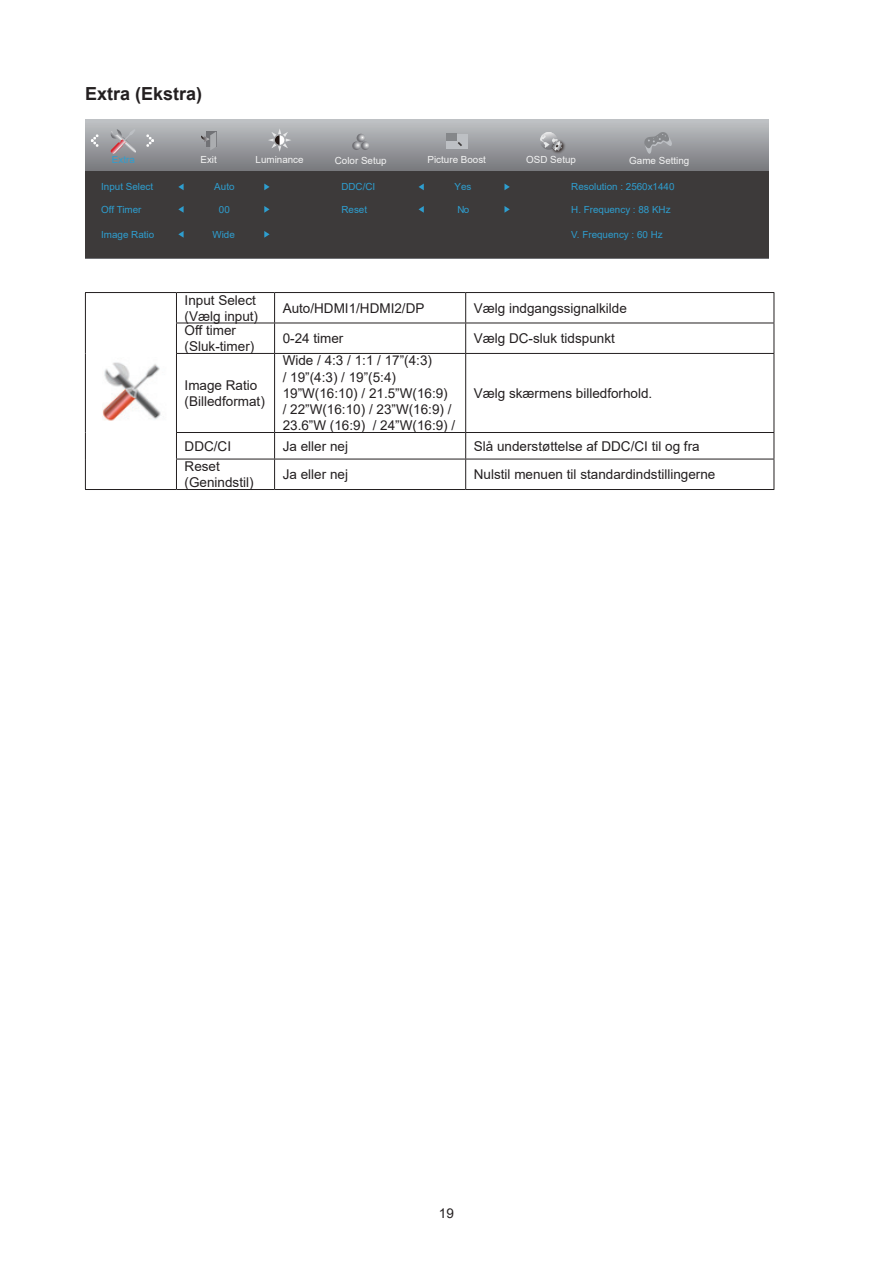
<style>
.page{position:relative;width:893px;height:1263px;background:#fff}
.page>*{position:absolute;margin:0;border:0;box-sizing:border-box;transform-origin:0 0}
.t1{font:700 18px "Arial";color:#231f20}
.t2{font:13.5px/16.2px "Arial";color:#231f20}
.t3{font:9.75px "Arial";color:#2e9ecf}
.t4{font:9.75px "Arial";color:#f3f3f3}
</style>
<div class="page">
<svg style="left:85px;top:119px;width:683px;height:53px;background:#999a9e"></svg>
<div style="left:85px;top:172px;width:683px;height:86px;background:#3d3a3a"></div>
<div style="left:446px;top:134px;width:21px;height:15px;background:#bdc0c4"></div>
<div style="left:446px;top:134px;width:11px;height:7px;background:#85878a"></div>
<img style="left:549px;top:138px;width:18px;height:18px">
<svg style="left:540px;top:132px;width:23px;height:19px"></svg>
<svg style="left:201px;top:132px;width:15px;height:18px"></svg>
<svg style="left:268px;top:128px;width:23px;height:24px"></svg>
<svg style="left:352px;top:134px;width:17px;height:16px"></svg>
<svg style="left:178px;top:231px;width:6px;height:7px"></svg>
<svg style="left:264px;top:231px;width:6px;height:7px"></svg>
<svg style="left:178px;top:184px;width:6px;height:6px"></svg>
<svg style="left:264px;top:184px;width:6px;height:6px"></svg>
<svg style="left:178px;top:206px;width:6px;height:7px"></svg>
<svg style="left:264px;top:206px;width:6px;height:7px"></svg>
<svg style="left:419px;top:184px;width:5px;height:6px"></svg>
<svg style="left:504px;top:184px;width:6px;height:6px"></svg>
<svg style="left:419px;top:206px;width:5px;height:7px"></svg>
<svg style="left:504px;top:206px;width:6px;height:7px"></svg>
<svg style="left:91px;top:134px;width:8px;height:13px"></svg>
<svg style="left:146px;top:134px;width:8px;height:13px"></svg>
<svg style="left:110px;top:129px;width:28px;height:25px"></svg>
<svg style="left:644px;top:132px;width:28px;height:22px"></svg>
<hr style="left:85px;top:292px;width:91px;height:1px;background:#231f20">
<hr style="left:85px;top:293px;width:1px;height:30px;background:#231f20">
<hr style="left:176px;top:292px;width:99px;height:1px;background:#231f20">
<hr style="left:176px;top:293px;width:1px;height:30px;background:#231f20">
<hr style="left:275px;top:292px;width:191px;height:1px;background:#231f20">
<hr style="left:274px;top:293px;width:1px;height:30px;background:#231f20">
<hr style="left:466px;top:292px;width:308px;height:1px;background:#231f20">
<hr style="left:465px;top:293px;width:1px;height:30px;background:#231f20">
<hr style="left:774px;top:293px;width:1px;height:30px;background:#231f20">
<hr style="left:85px;top:323px;width:1px;height:30px;background:#231f20">
<hr style="left:176px;top:323px;width:99px;height:1px;background:#231f20">
<hr style="left:176px;top:323px;width:1px;height:30px;background:#231f20">
<hr style="left:275px;top:323px;width:191px;height:1px;background:#231f20">
<hr style="left:274px;top:323px;width:1px;height:30px;background:#231f20">
<hr style="left:466px;top:323px;width:308px;height:1px;background:#231f20">
<hr style="left:465px;top:323px;width:1px;height:30px;background:#231f20">
<hr style="left:774px;top:323px;width:1px;height:30px;background:#231f20">
<hr style="left:85px;top:353px;width:1px;height:79px;background:#231f20">
<hr style="left:176px;top:353px;width:99px;height:1px;background:#231f20">
<hr style="left:176px;top:354px;width:1px;height:78px;background:#231f20">
<hr style="left:275px;top:353px;width:191px;height:1px;background:#231f20">
<hr style="left:274px;top:354px;width:1px;height:78px;background:#231f20">
<hr style="left:466px;top:353px;width:308px;height:1px;background:#231f20">
<hr style="left:465px;top:354px;width:1px;height:78px;background:#231f20">
<hr style="left:774px;top:354px;width:1px;height:78px;background:#231f20">
<svg style="left:85px;top:432px;width:1px;height:27px"></svg>
<hr style="left:176px;top:432px;width:99px;height:1px;background:#231f20">
<svg style="left:176px;top:433px;width:1px;height:26px"></svg>
<hr style="left:275px;top:432px;width:191px;height:1px;background:#231f20">
<svg style="left:274px;top:433px;width:1px;height:26px"></svg>
<hr style="left:466px;top:432px;width:308px;height:1px;background:#231f20">
<svg style="left:465px;top:433px;width:1px;height:26px"></svg>
<svg style="left:774px;top:433px;width:1px;height:26px"></svg>
<hr style="left:85px;top:459px;width:1px;height:30px;background:#231f20">
<hr style="left:176px;top:459px;width:99px;height:1px;background:#231f20">
<hr style="left:176px;top:459px;width:1px;height:30px;background:#231f20">
<hr style="left:275px;top:459px;width:191px;height:1px;background:#231f20">
<hr style="left:274px;top:459px;width:1px;height:30px;background:#231f20">
<hr style="left:466px;top:459px;width:308px;height:1px;background:#231f20">
<hr style="left:465px;top:459px;width:1px;height:30px;background:#231f20">
<hr style="left:774px;top:459px;width:1px;height:30px;background:#231f20">
<hr style="left:85px;top:489px;width:91px;height:1px;background:#231f20">
<hr style="left:176px;top:489px;width:99px;height:1px;background:#231f20">
<hr style="left:275px;top:489px;width:191px;height:1px;background:#231f20">
<hr style="left:466px;top:489px;width:308px;height:1px;background:#231f20">
<img style="left:102px;top:362px;width:59px;height:59px">
<h1 class="t1" style="left:85px;top:81px;width:119px">Extra (Ekstra)</h1>
<p class="t4" style="left:200px;top:153px;width:18px">Exit</p>
<p class="t4" style="left:256px;top:153px;width:50px">Luminance</p>
<p class="t4" style="left:335px;top:153px;width:53px">Color Setup</p>
<p class="t4" style="left:428px;top:153px;width:60px">Picture Boost</p>
<p class="t4" style="left:526px;top:153px;width:51px">OSD Setup</p>
<p class="t3" style="left:112px;top:153px;width:24px">Extra</p>
<p class="t4" style="left:629px;top:154px;width:62px">Game Setting</p>
<p class="t3" style="left:101px;top:180px;width:53px">Input Select</p>
<p class="t3" style="left:214px;top:180px;width:22px">Auto</p>
<p class="t3" style="left:101px;top:203px;width:42px">Off Timer</p>
<p class="t3" style="left:219px;top:203px;width:12px">00</p>
<p class="t3" style="left:101px;top:228px;width:54px">Image Ratio</p>
<p class="t3" style="left:212px;top:228px;width:24px">Wide</p>
<p class="t3" style="left:341px;top:180px;width:35px">DDC/CI</p>
<p class="t3" style="left:455px;top:180px;width:18px">Yes</p>
<p class="t3" style="left:341px;top:203px;width:27px">Reset</p>
<p class="t3" style="left:458px;top:203px;width:13px">No</p>
<p class="t3" style="left:571px;top:180px;width:105px">Resolution : 2560x1440</p>
<p class="t3" style="left:571px;top:203px;width:101px">H. Frequency : 88 KHz</p>
<p class="t3" style="left:571px;top:228px;width:93px">V. Frequency : 60 Hz</p>
<p class="t2" style="left:185px;top:292px;width:75px">Input Select (Vælg input)</p>
<p class="t2" style="left:283px;top:300px;width:143px">Auto/HDMI1/HDMI2/DP</p>
<p class="t2" style="left:474px;top:300px;width:155px">Vælg indgangssignalkilde</p>
<p class="t2" style="left:185px;top:322px;width:71px">Off timer (Sluk-timer)</p>
<p class="t2" style="left:283px;top:330px;width:62px">0-24 timer</p>
<p class="t2" style="left:474px;top:330px;width:143px">Vælg DC-sluk tidspunkt</p>
<p class="t2" style="left:185px;top:377px;width:82px">Image Ratio (Billedformat)</p>
<p class="t2" style="left:283px;top:352px;width:174px">Wide / 4:3 / 1:1 / 17”(4:3)<br>/ 19”(4:3) / 19”(5:4)<br>19”W(16:10) / 21.5”W(16:9)<br>/ 22”W(16:10) / 23”W(16:9) /<br>23.6”W (16:9) / 24”W(16:9) /</p>
<p class="t2" style="left:474px;top:385px;width:180px">Vælg skærmens billedforhold.</p>
<p class="t2" style="left:185px;top:438px;width:48px">DDC/CI</p>
<p class="t2" style="left:283px;top:438px;width:67px">Ja eller nej</p>
<p class="t2" style="left:474px;top:438px;width:227px">Slå understøttelse af DDC/CI til og fra</p>
<p class="t2" style="left:185px;top:458px;width:71px">Reset (Genindstil)</p>
<p class="t2" style="left:283px;top:466px;width:67px">Ja eller nej</p>
<p class="t2" style="left:474px;top:466px;width:243px">Nulstil menuen til standardindstillingerne</p>
<p class="t2" style="left:439px;top:1205px;width:17px">19</p>
</div>
